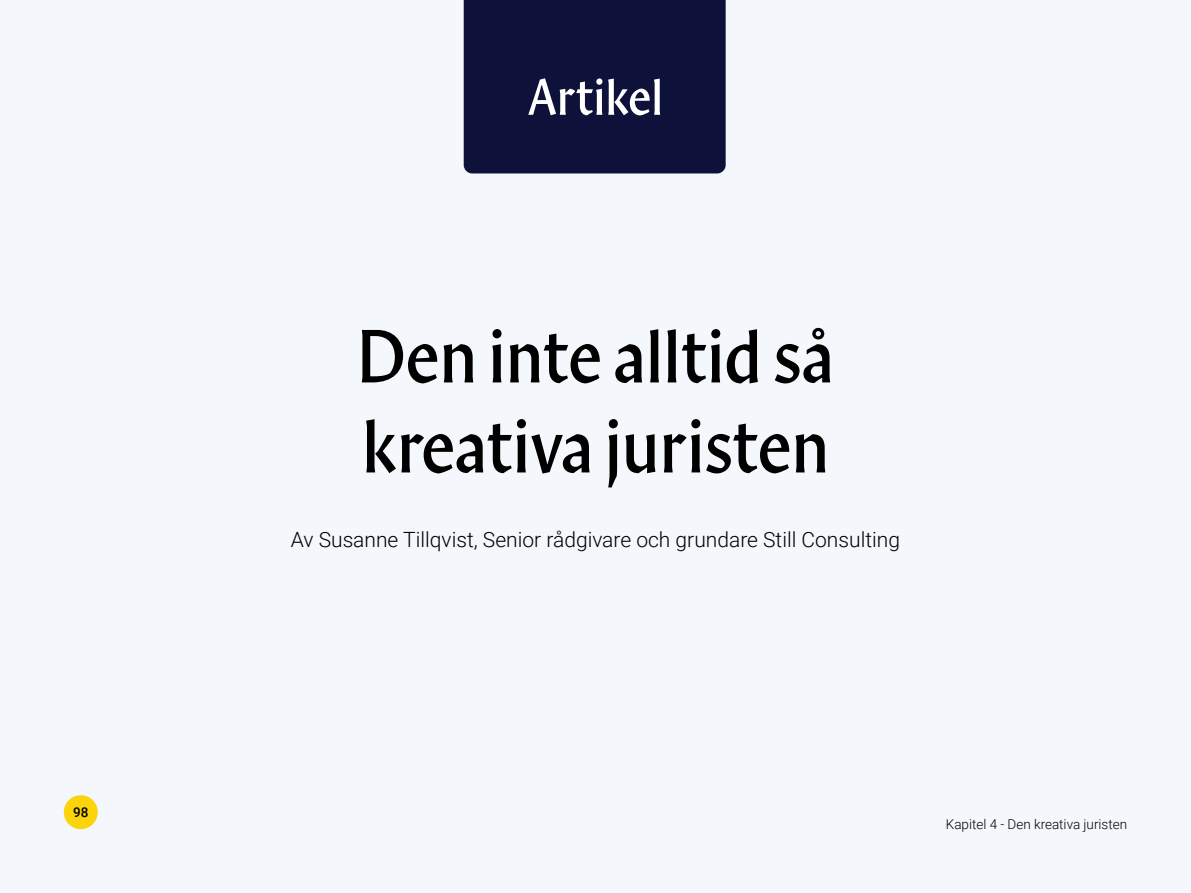
<style>
.page{position:relative;width:1191px;height:893px;background:#f4f7fc}
.page>*{position:absolute;margin:0;border:0;box-sizing:border-box;transform-origin:0 0}
.t1{font:75px/90px "Karnov Display Karnov Display";color:#000}
.t2{font:51px "Karnov Display Karnov Display";color:#fff}
.t3{font:300 21px "Roboto";color:#000}
.t4{font:300 13.5px "Roboto";color:#000}
.t5{font:500 13.5px "Roboto";color:#000}
</style>
<div class="page">
<div style="left:464px;top:0;width:261px;height:173px;background:#0e1139"></div>
<div style="left:64px;top:795px;width:34px;height:34px;background:#fcd40b;border-radius:50%"></div>
<p class="t5" style="left:73px;top:803px;width:17px">98</p>
<p class="t5" style="left:77px;top:803px;width:9px">1</p>
<h2 class="t2" style="left:527px;top:67px;width:137px">Artikel</h2>
<h1 class="t1" style="left:357px;top:312px;width:478px">Den inte alltid så kreativa juristen</h1>
<p class="t3" style="left:291px;top:525px;width:610px">Av Susanne Tillqvist, Senior rådgivare och grundare Still Consulting</p>
<p class="t4" style="left:945px;top:815px;width:183px">Kapitel 4 - Den kreativa juristen</p>
</div>
